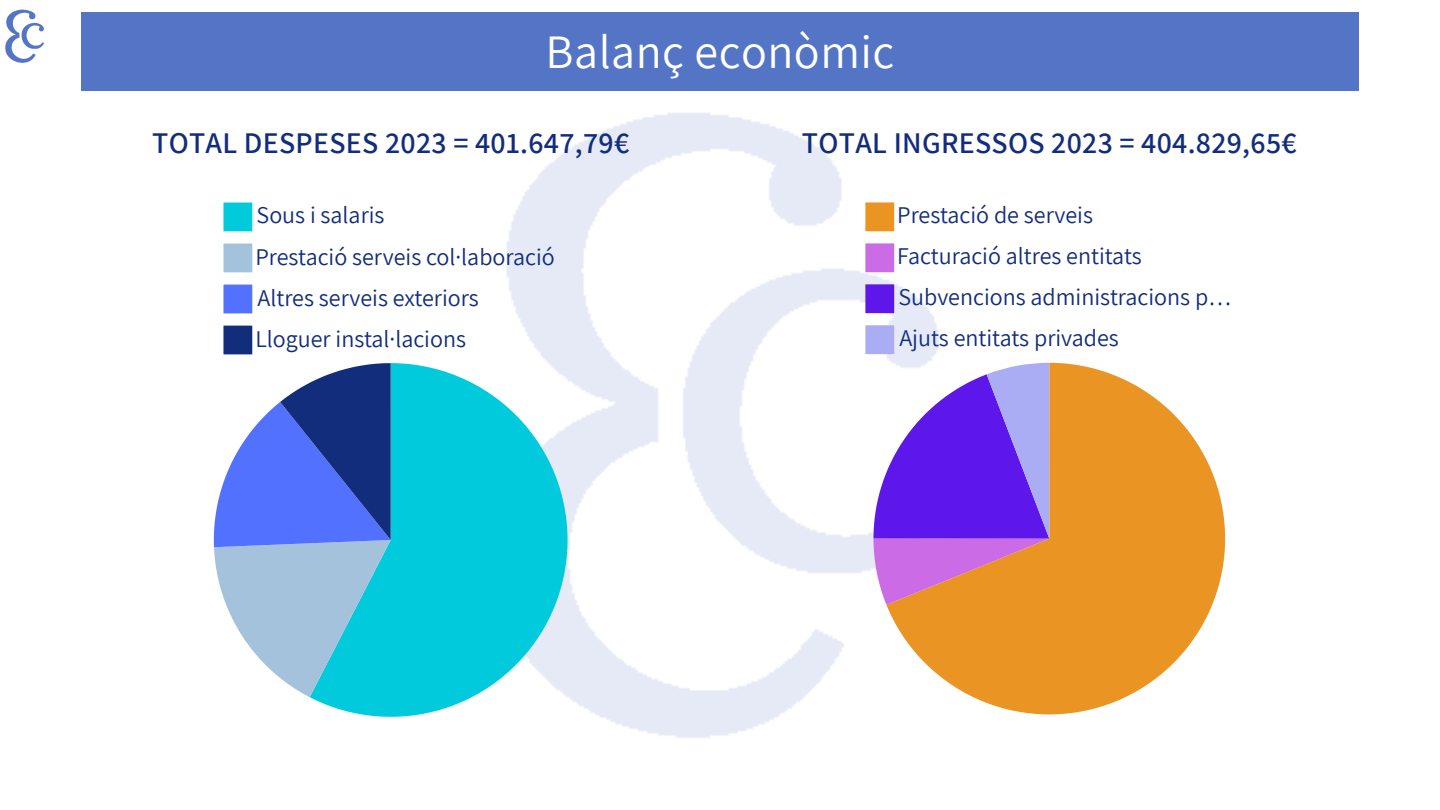
<style>
.page{position:relative;width:1440px;height:810px;background:#fff}
.page>*{position:absolute;margin:0;border:0;box-sizing:border-box;transform-origin:0 0}
.t1{font:48px "Assistant";letter-spacing:.01em;color:#fff}
.t2{font:600 30px "Assistant";letter-spacing:.01em;color:#132d7d}
.t3{font:24px/41px "Assistant";color:#132d7d}
</style>
<div class="page">
<img style="left:5px;top:9px;width:39px;height:54px">
<img style="left:506px;top:113px;width:433px;height:625px">
<svg style="left:223px;top:203px;width:29px;height:28px"></svg>
<svg style="left:223px;top:244px;width:29px;height:28px"></svg>
<svg style="left:223px;top:285px;width:29px;height:28px"></svg>
<svg style="left:223px;top:326px;width:29px;height:28px"></svg>
<svg style="left:310px;top:363px;width:258px;height:354px;fill:#00cadc"></svg>
<svg style="left:214px;top:363px;width:177px;height:334px"></svg>
<svg style="left:865px;top:202px;width:29px;height:29px"></svg>
<svg style="left:865px;top:243px;width:29px;height:29px"></svg>
<svg style="left:865px;top:284px;width:29px;height:29px"></svg>
<svg style="left:865px;top:325px;width:29px;height:29px"></svg>
<svg style="left:886px;top:363px;width:339px;height:351px;fill:#ea9423"></svg>
<svg style="left:873px;top:363px;width:176px;height:242px"></svg>
<div style="left:81px;top:12px;width:1278px;height:79px;background:#5474c6"></div>
<h1 class="t1" style="left:546px;top:19px;width:350px">Balanç econòmic</h1>
<p class="t2" style="left:152px;top:122px;width:479px">TOTAL DESPESES 2023 = 401.647,79€</p>
<p class="t2" style="left:802px;top:122px;width:496px">TOTAL INGRESSOS 2023 = 404.829,65€</p>
<p class="t3" style="left:255px;top:194px;width:301px">Sous i salaris<br>Prestació serveis col·laboració<br>Altres serveis exteriors<br>Lloguer instal·lacions</p>
<p class="t3" style="left:897px;top:194px;width:336px">Prestació de serveis<br>Facturació altres entitats<br>Subvencions administracions p…<br>Ajuts entitats privades</p>
</div>
